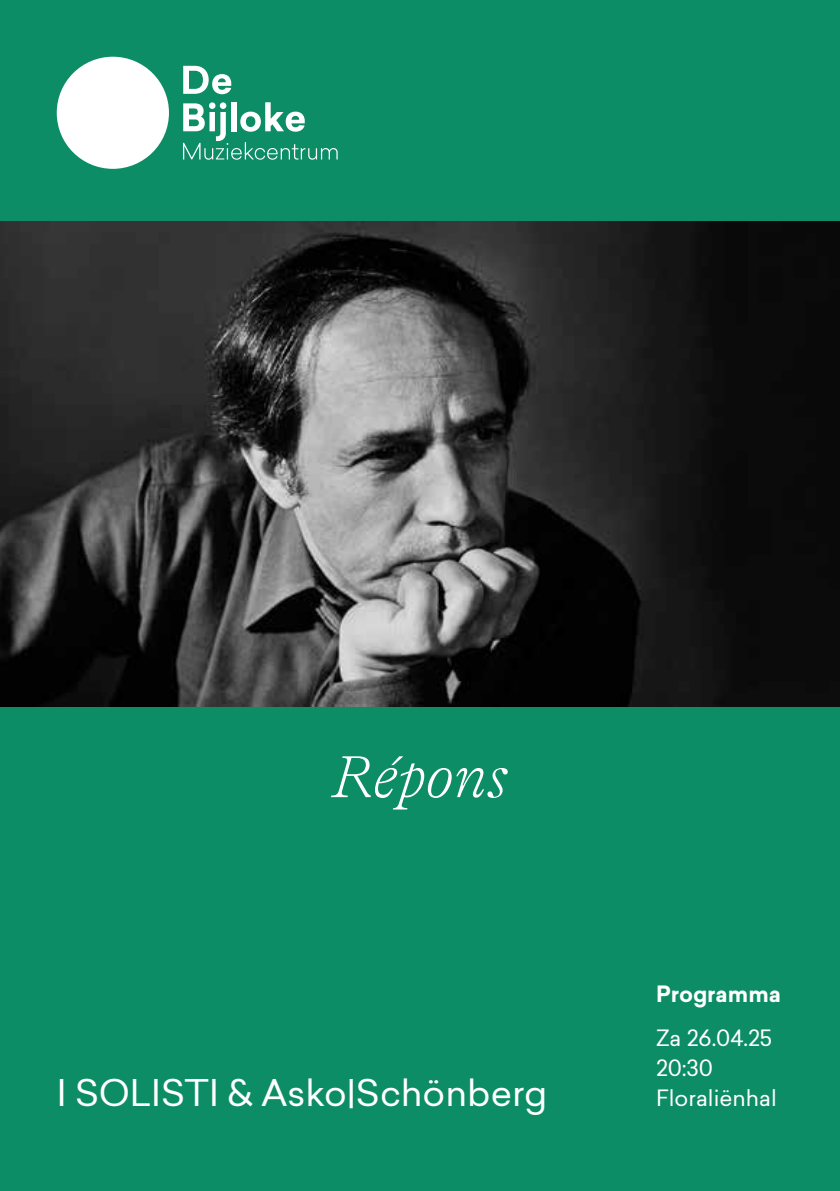
<style>
.page{position:relative;width:840px;height:1191px;background:#fff}
.page>*{position:absolute;margin:0;border:0;box-sizing:border-box;transform-origin:0 0}
.t1{font:italic 100 60px "GT Alpina";color:#fff}
.t2{font:36px "Sailec";color:#fff}
.t3{font:22px/30px "Sailec";color:#fff}
.t4{font:700 22px "Sailec";color:#fff}
</style>
<div class="page">
<div style="left:0;top:0;width:839px;height:1191px;background:#0c8d65"></div>
<div style="left:57px;top:57px;width:112px;height:112px;background:#fff;border-radius:50%"></div>
<svg style="left:183px;top:66px;width:48px;height:28px"></svg>
<svg style="left:183px;top:102px;width:154px;height:58px"></svg>
<img style="left:0;top:221px;width:839px;height:486px">
<h1 class="t1" style="left:332px;top:743px;width:177px">Répons</h1>
<p class="t4" style="left:655px;top:978px;width:126px">Programma</p>
<p class="t3" style="left:655px;top:1022px;width:118px">Za 26.04.25<br>20:30</p>
<h2 class="t2" style="left:57px;top:1067px;width:491px">I SOLISTI &amp; Asko|Schönberg</h2>
<p class="t3" style="left:655px;top:1082px;width:122px">Floraliënhal</p>
</div>
